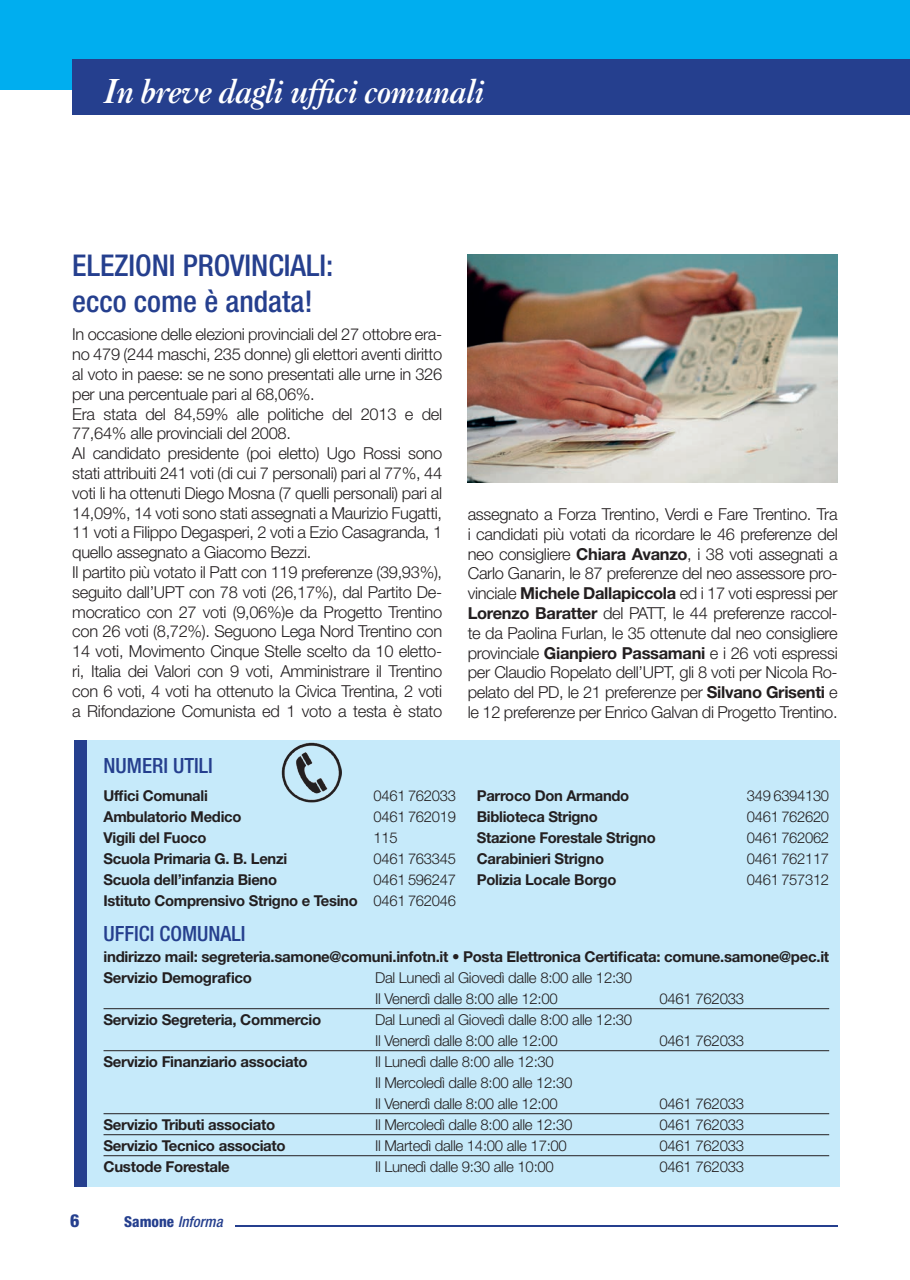
<style>
.page{position:relative;width:910px;height:1280px;background:#fff}
.page>*{position:absolute;margin:0;border:0;box-sizing:border-box;transform-origin:0 0}
.t1{font:italic 700 33px "Caslon BT";letter-spacing:-.04em;color:#fff}
.t2{font:500 condensed 30px/36px "Helvetica Neue LT Std";color:#253f8e}
.t3{font:500 condensed 21px "Helvetica Neue LT Std";color:#253f8e}
.t4{font:800 condensed 18px "Helvetica Neue LT Std";color:#253f8e}
.t5{font:300 16.5px/19.8px "Helvetica Neue LT Std";letter-spacing:-.02em;color:#231f20}
.t6{font:700 15px/21px "Helvetica Neue LT Std";letter-spacing:-.02em;color:#231f20;text-align:right}
.t7{font:300 15px/21px "Helvetica Neue LT Std";letter-spacing:-.02em;color:#231f20}
.t8{font:italic 500 condensed 15px "Helvetica Neue LT Std";color:#253f8e}
.s1{font-weight:700}
.s2{font-weight:300}
.s3{font-weight:800;font-style:normal}
</style>
<div class="page">
<div style="left:0;top:0;width:901px;height:89px;background:#00aeef"></div>
<div style="left:901px;top:0;width:9px;height:89px;background:#00aeef"></div>
<div style="left:901px;top:60px;width:9px;height:55px;background:#253f8e"></div>
<div style="left:72px;top:60px;width:829px;height:55px;background:#253f8e"></div>
<hr style="left:235px;top:1225px;width:603px;height:2px;background:#253f8e">
<img style="left:468px;top:255px;width:370px;height:227px">
<div style="left:74px;top:740px;width:765px;height:446px;background:#c6eafa"></div>
<div style="left:74px;top:740px;width:13px;height:446px;background:#253f8e"></div>
<img style="left:282px;top:743px;width:59px;height:59px">
<hr style="left:104px;top:1008px;width:725px;height:1px;background:#231f20">
<hr style="left:104px;top:1050px;width:725px;height:1px;background:#231f20">
<hr style="left:104px;top:1113px;width:725px;height:1px;background:#231f20">
<hr style="left:104px;top:1134px;width:725px;height:1px;background:#231f20">
<hr style="left:104px;top:1155px;width:725px;height:1px;background:#231f20">
<h1 class="t1" style="left:104px;top:71px;width:384px">In breve dagli uffici comunali</h1>
<h2 class="t2" style="left:72px;top:247px;width:263px">ELEZIONI PROVINCIALI: ecco come è andata!</h2>
<p class="t5" style="left:72px;top:324px;width:371px">In occasione delle elezioni provinciali del 27 ottobre era&shy;no 479 (244 maschi, 235 donne) gli elettori aventi diritto al voto in paese: se ne sono presentati alle urne in 326 per una percentuale pari al 68,06%.<br>Era stata del 84,59% alle politiche del 2013 e del 77,64% alle provinciali del 2008.<br>Al candidato presidente (poi eletto) Ugo Rossi sono stati attribuiti 241 voti (di cui 7 personali) pari al 77%, 44 voti li ha ottenuti Diego Mosna (7 quelli personali) pari al 14,09%, 14 voti sono stati assegnati a Maurizio Fugatti, 11 voti a Filippo Degasperi, 2 voti a Ezio Casagranda, 1 quello assegnato a Giacomo Bezzi.<br>Il partito più votato il Patt con 119 preferenze (39,93%), seguito dall’UPT con 78 voti (26,17%), dal Partito De&shy;mocratico con 27 voti (9,06%)e da Progetto Trentino con 26 voti (8,72%). Seguono Lega Nord Trentino con 14 voti, Movimento Cinque Stelle scelto da 10 eletto&shy;ri, Italia dei Valori con 9 voti, Amministrare il Trentino con 6 voti, 4 voti ha ottenuto la Civica Trentina, 2 voti a Rifondazione Comunista ed 1 voto a testa è stato</p>
<p class="t5" style="left:468px;top:504px;width:371px;text-align:justify">assegnato a Forza Trentino, Verdi e Fare Trentino. Tra i candidati più votati da ricordare le 46 preferenze del neo consigliere <span class="s1">Chiara Avanzo</span>, i 38 voti assegnati a Carlo Ganarin, le 87 preferenze del neo assessore pro&shy;vinciale <span class="s1">Michele Dallapiccola</span> ed i 17 voti espressi per <span class="s1">Lorenzo Baratter</span> del PATT, le 44 preferenze raccol&shy;te da Paolina Furlan, le 35 ottenute dal neo consigliere provinciale <span class="s1">Gianpiero Passamani</span> e i 26 voti espressi per Claudio Ropelato dell’UPT, gli 8 voti per Nicola Ro&shy;pelato del PD, le 21 preferenze per <span class="s1">Silvano Grisenti</span> e le 12 preferenze per Enrico Galvan di Progetto Trentino.</p>
<p class="t3" style="left:104px;top:753px;width:111px">NUMERI UTILI</p>
<p class="t6" style="left:104px;top:784px;width:106px">Uffici Comunali</p>
<p class="t7" style="left:374px;top:785px;width:84px">0461 762033</p>
<p class="t6" style="left:104px;top:805px;width:139px">Ambulatorio Medico</p>
<p class="t7" style="left:374px;top:806px;width:84px">0461 762019</p>
<p class="t6" style="left:104px;top:826px;width:104px">Vigili del Fuoco</p>
<p class="t7" style="left:374px;top:827px;width:26px">115</p>
<p class="t6" style="left:104px;top:847px;width:185px">Scuola Primaria G. B. Lenzi</p>
<p class="t7" style="left:374px;top:848px;width:84px">0461 763345</p>
<p class="t6" style="left:104px;top:868px;width:175px">Scuola dell’infanzia Bieno</p>
<p class="t6" style="left:104px;top:868px;width:354px"><span class="s2">0461 596247<br></span>Istituto Comprensivo Strigno e Tesino <span class="s2">0461 762046</span></p>
<p class="t6" style="left:477px;top:784px;width:154px">Parroco Don Armando</p>
<p class="t7" style="left:747px;top:785px;width:84px">349 6394130</p>
<p class="t6" style="left:477px;top:805px;width:122px">Biblioteca Strigno</p>
<p class="t7" style="left:747px;top:806px;width:84px">0461 762620</p>
<p class="t6" style="left:477px;top:826px;width:180px">Stazione Forestale Strigno</p>
<p class="t7" style="left:747px;top:827px;width:84px">0461 762062</p>
<p class="t6" style="left:477px;top:847px;width:129px">Carabinieri Strigno</p>
<p class="t7" style="left:747px;top:848px;width:84px">0461 762117</p>
<p class="t6" style="left:477px;top:868px;width:141px">Polizia Locale Borgo</p>
<p class="t7" style="left:747px;top:869px;width:84px">0461 757312</p>
<p class="t3" style="left:104px;top:921px;width:143px">UFFICI COMUNALI</p>
<p class="t6" style="left:104px;top:946px;width:727px;text-align:left">indirizzo mail: segreteria.samone@comuni.infotn.it • Posta Elettronica Certificata: comune.samone@pec.it<br>Servizio Demografico</p>
<p class="t7" style="left:375px;top:967px;width:259px">Dal Lunedì al Giovedì dalle 8:00 alle 12:30<br>Il Venerdì dalle 8:00 alle 12:00</p>
<p class="t7" style="left:659px;top:988px;width:86px">0461 762033</p>
<p class="t6" style="left:104px;top:1009px;width:219px">Servizio Segreteria, Commercio</p>
<p class="t7" style="left:375px;top:1009px;width:259px">Dal Lunedì al Giovedì dalle 8:00 alle 12:30<br>Il Venerdì dalle 8:00 alle 12:00</p>
<p class="t6" style="left:104px;top:1051px;width:206px">Servizio Finanziario associato</p>
<p class="t7" style="left:375px;top:1051px;width:199px">Il Lunedì dalle 8:00 alle 12:30<br>Il Mercoledì dalle 8:00 alle 12:30<br>Il Venerdì dalle 8:00 alle 12:00</p>
<p class="t7" style="left:659px;top:1030px;width:86px">0461 762033</p>
<p class="t7" style="left:659px;top:1093px;width:86px">0461 762033</p>
<p class="t6" style="left:104px;top:1114px;width:173px">Servizio Tributi associato</p>
<p class="t7" style="left:375px;top:1114px;width:199px">Il Mercoledì dalle 8:00 alle 12:30</p>
<p class="t7" style="left:659px;top:1114px;width:86px">0461 762033</p>
<p class="t6" style="left:104px;top:1135px;width:184px">Servizio Tecnico associato</p>
<p class="t7" style="left:375px;top:1135px;width:193px">Il Martedì dalle 14:00 alle 17:00</p>
<p class="t7" style="left:659px;top:1135px;width:86px">0461 762033</p>
<p class="t6" style="left:104px;top:1156px;width:128px">Custode Forestale</p>
<p class="t7" style="left:375px;top:1156px;width:180px">Il Lunedì dalle 9:30 alle 10:00</p>
<p class="t7" style="left:659px;top:1156px;width:86px">0461 762033</p>
<p class="t4" style="left:70px;top:1209px;width:11px">6</p>
<p class="t8" style="left:124px;top:1213px;width:100px"><span class="s3">Samone</span> Informa</p>
</div>
